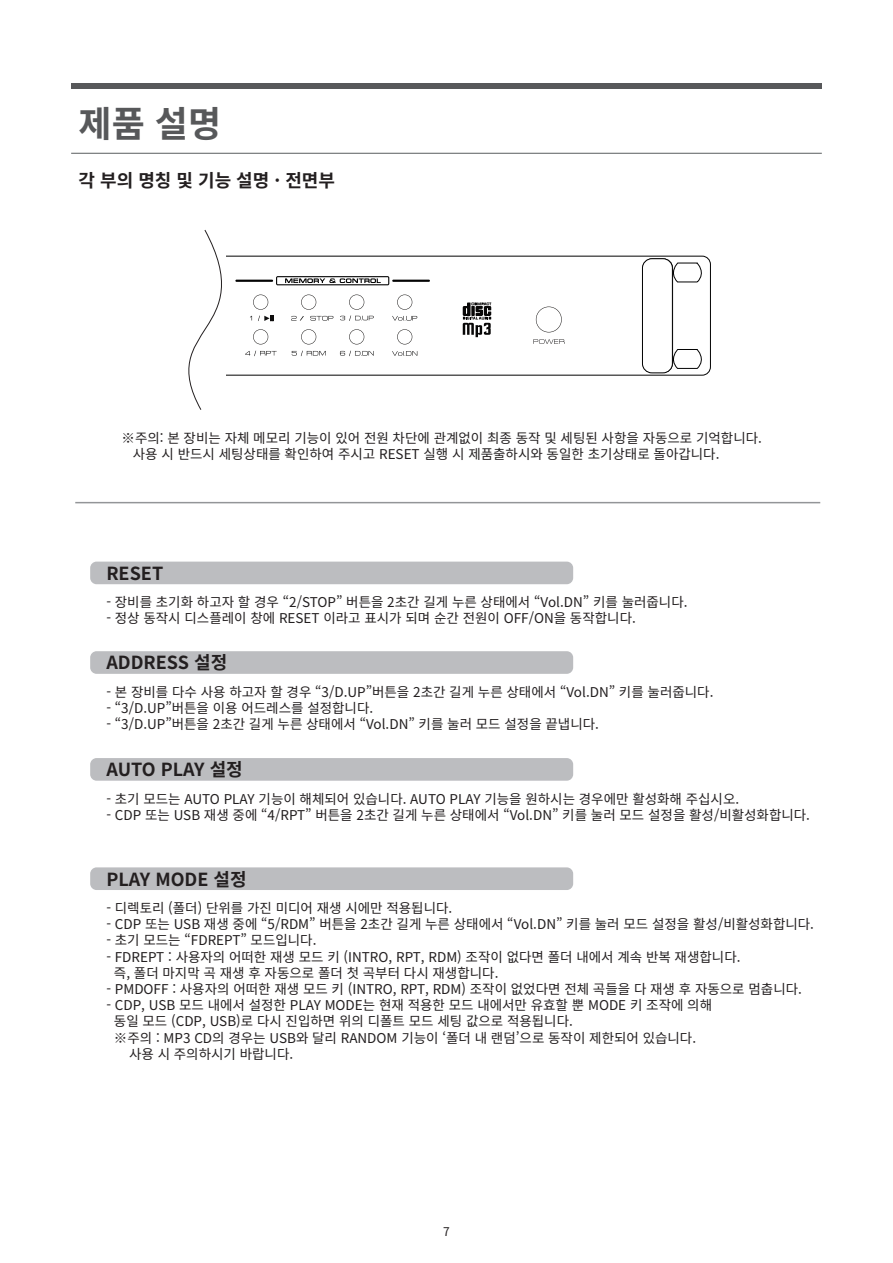
<style>
.page{position:relative;width:893px;height:1263px;background:#fff}
.page>*{position:absolute;margin:0;border:0;box-sizing:border-box;transform-origin:0 0}
.t1{font:700 36px "Noto Sans CJ Kkr";color:#57585a}
.t2{font:700 18px "Noto Sans CJ Kkr";color:#231f20}
.t3{font:13.5px/16.2px "Noto Sans CJ Kkr";color:#231f20}
.t4{font:12px "Noto Sans CJ Kkr";color:#231f20}
</style>
<div class="page">
<hr style="left:71px;top:153px;width:751px;height:1px;background:#5a5e5f">
<div style="left:71px;top:83px;width:751px;height:5px;background:#57585a"></div>
<div style="left:90px;top:562px;width:483px;height:22px;background:#bcbdc0;border-radius:6px"></div>
<div style="left:90px;top:651px;width:483px;height:23px;background:#bcbdc0;border-radius:6px"></div>
<div style="left:90px;top:758px;width:483px;height:23px;background:#bcbdc0;border-radius:6px"></div>
<div style="left:90px;top:867px;width:483px;height:23px;background:#bcbdc0;border-radius:6px"></div>
<hr style="left:75px;top:502px;width:745px;height:1px;background:#939598">
<svg style="left:564px;top:255px;width:147px;height:121px"></svg>
<div style="left:642px;top:259px;width:30px;height:114px;background:#fff;border-radius:9px"></div>
<div style="left:642px;top:258px;width:31px;height:115px;border:1px solid #030303;border-radius:9px"></div>
<svg style="left:188px;top:230px;width:376px;height:180px"></svg>
<h1 class="t1" style="left:79px;top:103px;width:144px">제품 설명</h1>
<h2 class="t2" style="left:79px;top:171px;width:258px">각 부의 명칭 및 기능 설명 · 전면부</h2>
<p class="t3" style="left:133px;top:430px;width:631px;text-indent:-11px">※주의: 본 장비는 자체 메모리 기능이 있어 전원 차단에 관계없이 최종 동작 및 세팅된 사항을 자동으로 기억합니다. 사용 시 반드시 세팅상태를 확인하여 주시고 RESET 실행 시 제품출하시와 동일한 초기상태로 돌아갑니다.</p>
<h2 class="t2" style="left:106px;top:563px;width:58px">RESET</h2>
<p class="t3" style="left:106px;top:594px;width:583px">- 장비를 초기화 하고자 할 경우 “2/STOP” 버튼을 2초간 길게 누른 상태에서 “Vol.DN” 키를 눌러줍니다.</p>
<p class="t3" style="left:106px;top:611px;width:531px">- 정상 동작시 디스플레이 창에 RESET 이라고 표시가 되며 순간 전원이 OFF/ON을 동작합니다.</p>
<h2 class="t2" style="left:106px;top:653px;width:122px">ADDRESS 설정</h2>
<p class="t3" style="left:106px;top:684px;width:609px">- 본 장비를 다수 사용 하고자 할 경우 “3/D.UP”버튼을 2초간 길게 누른 상태에서 “Vol.DN” 키를 눌러줍니다.</p>
<p class="t3" style="left:106px;top:700px;width:268px">- “3/D.UP”버튼을 이용 어드레스를 설정합니다.</p>
<p class="t3" style="left:106px;top:716px;width:494px">- “3/D.UP”버튼을 2초간 길게 누른 상태에서 “Vol.DN” 키를 눌러 모드 설정을 끝냅니다.</p>
<h2 class="t2" style="left:106px;top:760px;width:138px">AUTO PLAY 설정</h2>
<p class="t3" style="left:106px;top:791px;width:634px">- 초기 모드는 AUTO PLAY 기능이 해체되어 있습니다. AUTO PLAY 기능을 원하시는 경우에만 활성화해 주십시오.</p>
<p class="t3" style="left:106px;top:807px;width:705px">- CDP 또는 USB 재생 중에 “4/RPT” 버튼을 2초간 길게 누른 상태에서 “Vol.DN” 키를 눌러 모드 설정을 활성/비활성화합니다.</p>
<h2 class="t2" style="left:106px;top:869px;width:142px">PLAY MODE 설정</h2>
<p class="t3" style="left:106px;top:900px;width:347px">- 디렉토리 (폴더) 단위를 가진 미디어 재생 시에만 적용됩니다.</p>
<p class="t3" style="left:106px;top:916px;width:709px">- CDP 또는 USB 재생 중에 “5/RDM” 버튼을 2초간 길게 누른 상태에서 “Vol.DN” 키를 눌러 모드 설정을 활성/비활성화합니다.</p>
<p class="t3" style="left:106px;top:933px;width:212px">- 초기 모드는 “FDREPT” 모드입니다.</p>
<p class="t3" style="left:114px;top:949px;width:628px;text-indent:-8px">- FDREPT : 사용자의 어떠한 재생 모드 키 (INTRO, RPT, RDM) 조작이 없다면 폴더 내에서 계속 반복 재생합니다. 즉, 폴더 마지막 곡 재생 후 자동으로 폴더 첫 곡부터 다시 재생합니다.</p>
<p class="t3" style="left:106px;top:981px;width:697px">- PMDOFF : 사용자의 어떠한 재생 모드 키 (INTRO, RPT, RDM) 조작이 없었다면 전체 곡들을 다 재생 후 자동으로 멈춥니다.</p>
<p class="t3" style="left:106px;top:997px;width:607px">- CDP, USB 모드 내에서 설정한 PLAY MODE는 현재 적용한 모드 내에서만 유효할 뿐 MODE 키 조작에 의해</p>
<p class="t3" style="left:114px;top:1014px;width:460px">동일 모드 (CDP, USB)로 다시 진입하면 위의 디폴트 모드 세팅 값으로 적용됩니다.</p>
<p class="t3" style="left:114px;top:1030px;width:584px">※주의 : MP3 CD의 경우는 USB와 달리 RANDOM 기능이 ‘폴더 내 랜덤’으로 동작이 제한되어 있습니다.</p>
<p class="t3" style="left:129px;top:1046px;width:166px">사용 시 주의하시기 바랍니다.</p>
<p class="t4" style="left:443px;top:1225px;width:8px">7</p>
</div>
